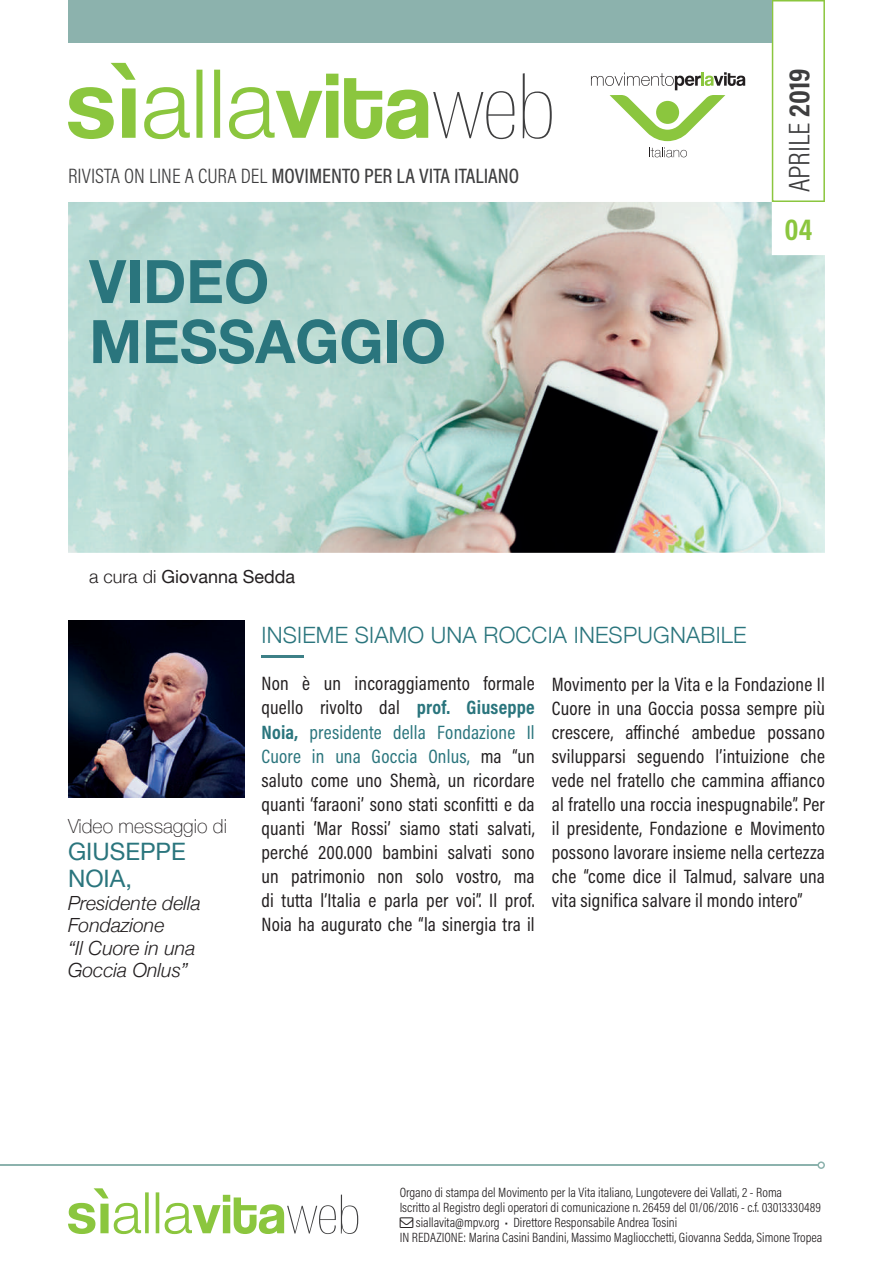
<style>
.page{position:relative;width:893px;height:1263px;background:#fff}
.page>*{position:absolute;margin:0;border:0;box-sizing:border-box;transform-origin:0 0}
.t1{font:700 60px/60px "Helvetica Neue";color:#2a757d}
.t2{font:300 30px "Acumin Pro Cond";color:#3e3e3f}
.t3{font:700 30px "Acumin Pro Cond";color:#8bc63e}
.t4{font:24px/27px "Helvetica Neue";color:#2a757d}
.t5{font:300 22.5px "Helvetica Neue";letter-spacing:.01em;color:#2a757d}
.t6{font:500 21px "Acumin Pro Cond";color:#3e3e3f}
.t7{font:19.5px/24px "Acumin Pro Cond";letter-spacing:.01em;color:#231f20;text-align:justify}
.t8{font:italic 300 19.5px/22.5px "Helvetica Neue";color:#231f20}
.t9{font:100 19.5px "Helvetica Neue";color:#231f20}
.t10{font:18px "Helvetica Neue";color:#231f20}
.t11{font:300 13.5px "Acumin Pro Cond";color:#231f20}
.s1{font-weight:300}
.s2{font-weight:700}
.s3{font-weight:700;color:#2a757d}
.s4{color:#2a757d}
</style>
<div class="page">
<svg style="left:68px;top:63px;width:484px;height:76px"></svg>
<svg style="left:591px;top:72px;width:154px;height:69px"></svg>
<svg style="left:649px;top:147px;width:38px;height:10px"></svg>
<svg style="left:772px;top:0;width:53px;height:202px"></svg>
<svg style="left:68px;top:1188px;width:290px;height:46px"></svg>
<hr style="left:0;top:1164px;width:818px;height:2px;background:#8cb2ad">
<svg style="left:817px;top:1161px;width:8px;height:8px"></svg>
<img style="left:68px;top:202px;width:757px;height:351px">
<div style="left:68px;top:0;width:704px;height:43px;background:#8cb2ad"></div>
<img style="left:68px;top:621px;width:176px;height:176px">
<hr style="left:261px;top:655px;width:43px;height:3px;background:#3d8087">
<p class="t6" style="left:68px;top:162px;width:453px"><span class="s1">RIVISTA ON LINE A CURA DEL</span> MOVIMENTO PER LA VITA ITALIANO</p>
<h1 class="t1" style="left:89px;top:253px;width:358px">VIDEO<br>MESSAGGIO</h1>
<h2 class="t2" style="left:780px;top:192px;width:125px;rotate:-90deg">APRILE <span class="s2">2019</span></h2>
<h2 class="t3" style="left:784px;top:209px;width:29px">04</h2>
<p class="t10" style="left:89px;top:563px;width:207px"><span class="s1">a cura di</span> Giovanna Sedda</p>
<p class="t5" style="left:261px;top:616px;width:487px">INSIEME SIAMO UNA ROCCIA INESPUGNABILE</p>
<p class="t9" style="left:68px;top:811px;width:161px">Video messaggio di</p>
<p class="t4" style="left:68px;top:839px;width:119px">GIUSEPPE<br>NOIA,</p>
<p class="t8" style="left:68px;top:890px;width:134px">Presidente della<br>Fondazione<br>“Il Cuore in una<br>Goccia Onlus”</p>
<p class="t7" style="left:261px;top:671px;width:275px">Non è un incoraggiamento formale quello rivolto dal <span class="s3">prof. Giuseppe Noia,</span> <span class="s4">presidente della Fondazione Il Cuore in una Goccia Onlus,</span> ma “un saluto come uno Shemà, un ricordare quanti ‘faraoni’ sono stati sconfitti e da quanti ‘Mar Rossi’ siamo stati salvati, perché 200.000 bambini salvati sono un patrimonio non solo vostro, ma di tutta l’Italia e parla per voi”. Il prof.<br>Noia ha augurato che “la sinergia tra il</p>
<p class="t7" style="left:552px;top:671px;width:275px">Movimento per la Vita e la Fondazione Il Cuore in una Goccia possa sempre più crescere, affinché ambedue possano svilupparsi seguendo l’intuizione che vede nel fratello che cammina affianco al fratello una roccia inespugnabile”. Per il presidente, Fondazione e Movimento possono lavorare insieme nella certezza che “come dice il Talmud, salvare una vita significa salvare il mondo intero”</p>
<p class="t11" style="left:400px;top:1183px;width:384px">Organo di stampa del Movimento per la Vita italiano, Lungotevere dei Vallati, 2 - Roma</p>
<p class="t11" style="left:400px;top:1198px;width:423px">Iscritto al Registro degli operatori di comunicazione n. 26459 del 01/06/2016 - c.f. 03013330489</p>
<p class="t11" style="left:416px;top:1213px;width:263px">siallavita@mpv.org • Direttore Responsabile Andrea Tosini</p>
<p class="t11" style="left:400px;top:1228px;width:424px">IN REDAZIONE: Marina Casini Bandini, Massimo Magliocchetti, Giovanna Sedda, Simone Tropea</p>
</div>
